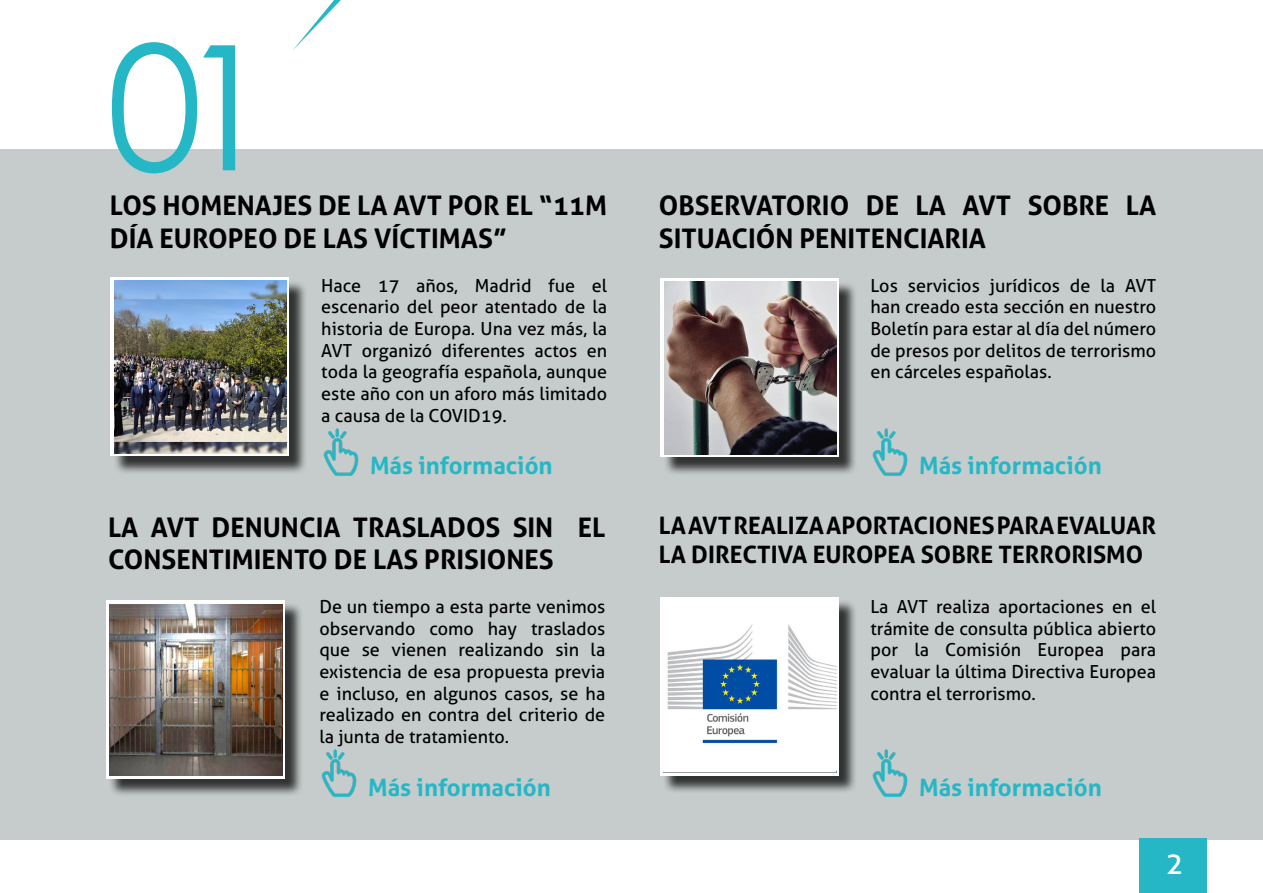
<style>
.page{position:relative;width:1263px;height:893px;background:#fff}
.page>*{position:absolute;margin:0;border:0;box-sizing:border-box;transform-origin:0 0}
.t1{font:174px "Century Gothic";color:#25b7c6}
.t2{font:30px "Aller";color:#fff}
.t3{font:700 27px/32.4px "Aller";color:#000}
.t4{font:700 24px/28.8px "Aller";color:#000}
.t5{font:700 24px "Aller";color:#25b7c6}
.t6{font:18px/21.6px "Aller";color:#000;text-align:justify}
</style>
<div class="page">
<div style="left:0;top:150px;width:1263px;height:690px;background:#c5cccb"></div>
<div style="left:1139px;top:839px;width:68px;height:54px;background:#25b7c6"></div>
<svg style="left:293px;top:0;width:48px;height:50px"></svg>
<div style="left:662px;top:599px;width:195px;height:195px;background:#000;opacity:.75"></div>
<div style="left:660px;top:597px;width:179px;height:178px;background:#fff"></div>
<img style="left:872px;top:428px;width:36px;height:48px">
<img style="left:664px;top:624px;width:172px;height:149px">
<div style="left:109px;top:603px;width:194px;height:195px;background:#000;opacity:.75"></div>
<svg style="left:106px;top:600px;width:179px;height:179px;fill:#fff"></svg>
<img style="left:872px;top:749px;width:36px;height:48px">
<img style="left:110px;top:604px;width:172px;height:172px">
<div style="left:113px;top:280px;width:195px;height:195px;background:#000;opacity:.75"></div>
<svg style="left:111px;top:277px;width:178px;height:179px;fill:#fff"></svg>
<img style="left:323px;top:428px;width:36px;height:48px">
<img style="left:114px;top:281px;width:173px;height:172px">
<img style="left:321px;top:749px;width:36px;height:48px">
<div style="left:663px;top:281px;width:195px;height:195px;background:#000;opacity:.75"></div>
<svg style="left:661px;top:279px;width:178px;height:178px;fill:#fff"></svg>
<img style="left:664px;top:282px;width:173px;height:172px">
<h1 class="t1" style="left:106px;top:-14px;width:170px">01</h1>
<h3 class="t3" style="left:110px;top:189px;width:499px">LOS HOMENAJES DE LA AVT POR EL “11M<br>DÍA EUROPEO DE LAS VÍCTIMAS”</h3>
<p class="t6" style="left:321px;top:275px;width:287px">Hace 17 años, Madrid fue el escenario del peor atentado de la historia de Europa. Una vez más, la AVT organizó diferentes actos en toda la geografía española, aunque este año con un aforo más limitado a causa de la COVID19.</p>
<h3 class="t5" style="left:370px;top:451px;width:184px">Más información</h3>
<h3 class="t3" style="left:108px;top:511px;width:499px">LA AVT DENUNCIA TRASLADOS SIN EL<br>CONSENTIMIENTO DE LAS PRISIONES</h3>
<p class="t6" style="left:319px;top:596px;width:287px">De un tiempo a esta parte venimos observando como hay traslados que se vienen realizando sin la existencia de esa propuesta previa e incluso, en algunos casos, se ha realizado en contra del criterio de la junta de tratamiento.</p>
<h3 class="t5" style="left:368px;top:772px;width:184px">Más información</h3>
<h3 class="t3" style="left:659px;top:189px;width:499px">OBSERVATORIO DE LA AVT SOBRE LA<br>SITUACIÓN PENITENCIARIA</h3>
<p class="t6" style="left:870px;top:275px;width:287px">Los servicios jurídicos de la AVT han creado esta sección en nuestro Boletín para estar al día del número de presos por delitos de terrorismo en cárceles españolas.</p>
<h3 class="t5" style="left:919px;top:451px;width:184px">Más información</h3>
<h3 class="t4" style="left:659px;top:511px;width:499px">LA AVT REALIZA APORTACIONES PARA EVALUAR<br>LA DIRECTIVA EUROPEA SOBRE TERRORISMO</h3>
<p class="t6" style="left:870px;top:596px;width:287px">La AVT realiza aportaciones en el trámite de consulta pública abierto por la Comisión Europea para evaluar la última Directiva Europea contra el terrorismo.</p>
<h3 class="t5" style="left:919px;top:772px;width:184px">Más información</h3>
<h2 class="t2" style="left:1166px;top:846px;width:19px">2</h2>
</div>
